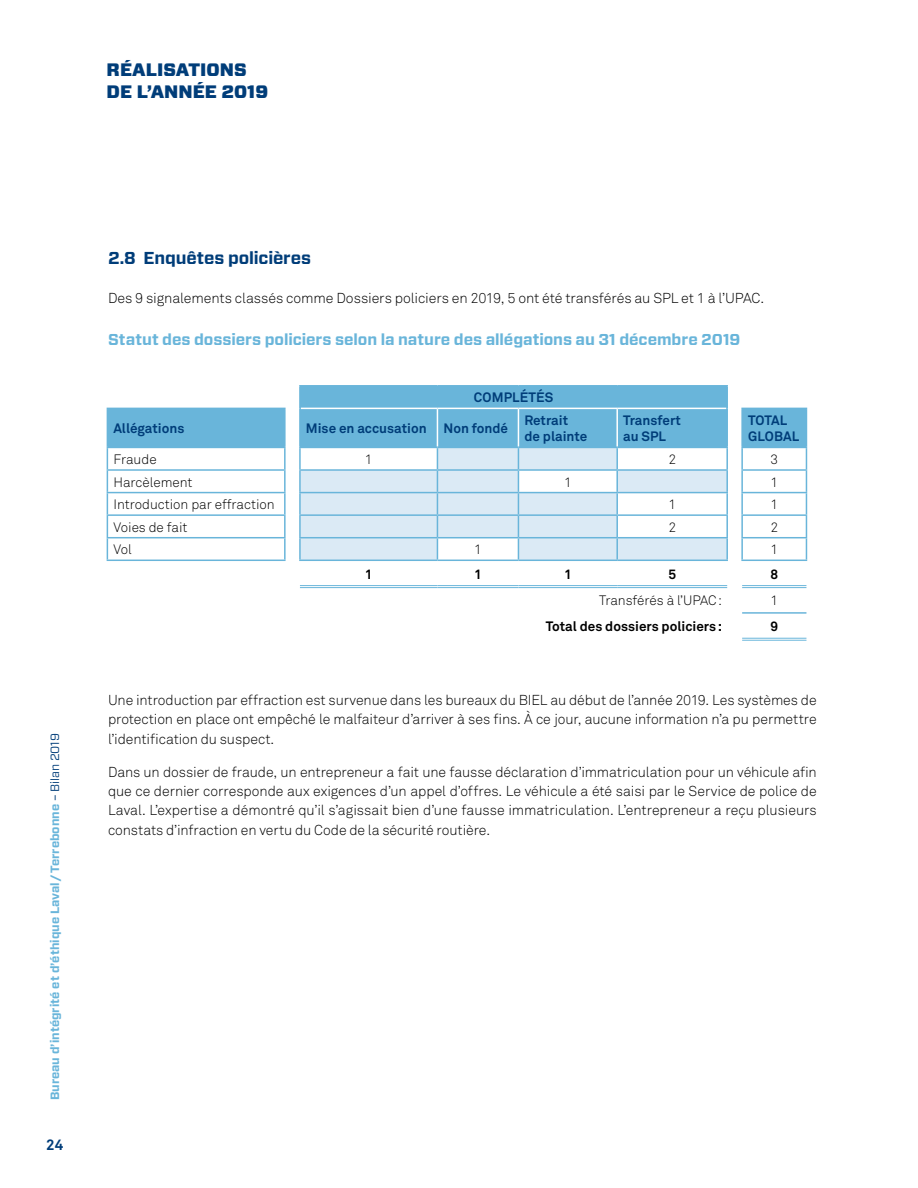
<style>
.page{position:relative;width:918px;height:1188px;background:#fff}
.page>*{position:absolute;margin:0;border:0;box-sizing:border-box;transform-origin:0 0}
.t1{font:900 18px/21.6px "Vitesse Sans";color:#003d79}
.t2{font:700 17.25px "Vitesse Sans";letter-spacing:-.01em;color:#003d79}
.t3{font:700 15.75px "Vitesse Sans";letter-spacing:-.005em;color:#69b5da}
.t4{font:700 15px "Akkurat Std";color:#003d79}
.t5{font:300 14.25px/19.5px "Akkurat Std";letter-spacing:-.01em;color:#000;text-align:justify}
.t6{font:300 13.5px "Akkurat Std";color:#000}
.t7{font:700 13.5px/16.5px "Akkurat Std";color:#003d79}
.t8{font:700 13.5px "Akkurat Std";color:#000}
.t9{font:700 12px "Vitesse Sans";color:#69b5da}
.s1{font-weight:400;color:#003d79}
</style>
<div class="page">
<hr style="left:107px;top:560px;width:179px;height:1px;background:#69b5da">
<hr style="left:299px;top:560px;width:138px;height:1px;background:#69b5da">
<hr style="left:437px;top:560px;width:81px;height:1px;background:#69b5da">
<hr style="left:518px;top:560px;width:99px;height:1px;background:#69b5da">
<hr style="left:617px;top:560px;width:111px;height:1px;background:#69b5da">
<hr style="left:741px;top:560px;width:66px;height:1px;background:#69b5da">
<hr style="left:742px;top:612px;width:64px;height:2px;background:#69b5da">
<hr style="left:300px;top:585px;width:137px;height:1px;background:#69b5da">
<hr style="left:300px;top:587px;width:137px;height:1px;background:#69b5da">
<hr style="left:437px;top:585px;width:81px;height:1px;background:#69b5da">
<hr style="left:437px;top:587px;width:81px;height:1px;background:#69b5da">
<hr style="left:518px;top:585px;width:99px;height:1px;background:#69b5da">
<hr style="left:518px;top:587px;width:99px;height:1px;background:#69b5da">
<hr style="left:617px;top:585px;width:110px;height:1px;background:#69b5da">
<hr style="left:617px;top:587px;width:110px;height:1px;background:#69b5da">
<hr style="left:742px;top:585px;width:64px;height:1px;background:#69b5da">
<hr style="left:742px;top:587px;width:64px;height:1px;background:#69b5da">
<hr style="left:742px;top:638px;width:64px;height:1px;background:#69b5da">
<hr style="left:742px;top:640px;width:64px;height:1px;background:#69b5da">
<hr style="left:299px;top:385px;width:138px;height:2px;background:#69b5da">
<hr style="left:437px;top:385px;width:81px;height:2px;background:#69b5da">
<hr style="left:518px;top:385px;width:99px;height:2px;background:#69b5da">
<hr style="left:617px;top:385px;width:111px;height:2px;background:#69b5da">
<svg style="left:107px;top:386px;width:700px;height:174px"></svg>
<hr style="left:437px;top:537px;width:81px;height:1px;background:#69b5da">
<p class="t1" style="left:107px;top:59px;width:163px">RÉALISATIONS<br>DE L’ANNÉE 2019</p>
<p class="t9" style="left:47px;top:1100px;width:369px;rotate:-90deg">Bureau d’intégrité et d’éthique Laval / Terrebonne <span class="s1">– Bilan 2019</span></p>
<p class="t4" style="left:46px;top:1135px;width:19px">24</p>
<p class="t2" style="left:108px;top:246px;width:205px">2.8 Enquêtes policières</p>
<p class="t5" style="left:108px;top:289px;width:658px">Des 9 signalements classés comme Dossiers policiers en 2019, 5 ont été transférés au SPL et 1 à l’UPAC.</p>
<p class="t3" style="left:108px;top:329px;width:634px">Statut des dossiers policiers selon la nature des allégations au 31 décembre 2019</p>
<p class="t7" style="left:474px;top:389px;width:81px">COMPLÉTÉS</p>
<p class="t7" style="left:113px;top:420px;width:73px">Allégations</p>
<p class="t7" style="left:306px;top:420px;width:204px">Mise en accusation Non fondé</p>
<p class="t7" style="left:524px;top:412px;width:64px">Retrait<br>de plainte</p>
<p class="t7" style="left:623px;top:412px;width:59px">Transfert au SPL</p>
<p class="t7" style="left:748px;top:412px;width:53px">TOTAL<br>GLOBAL</p>
<p class="t6" style="left:113px;top:451px;width:45px">Fraude</p>
<p class="t6" style="left:365px;top:451px;width:9px">1</p>
<p class="t6" style="left:668px;top:451px;width:9px">2</p>
<p class="t6" style="left:770px;top:451px;width:9px">3</p>
<p class="t6" style="left:113px;top:474px;width:81px">Harcèlement</p>
<p class="t6" style="left:564px;top:474px;width:9px">1</p>
<p class="t6" style="left:770px;top:474px;width:9px">1</p>
<p class="t6" style="left:113px;top:496px;width:163px">Introduction par effraction</p>
<p class="t6" style="left:668px;top:496px;width:9px">1</p>
<p class="t6" style="left:770px;top:496px;width:9px">1</p>
<p class="t6" style="left:113px;top:519px;width:76px">Voies de fait</p>
<p class="t6" style="left:668px;top:519px;width:9px">2</p>
<p class="t6" style="left:770px;top:519px;width:9px">2</p>
<p class="t6" style="left:113px;top:542px;width:20px">Vol</p>
<p class="t6" style="left:474px;top:542px;width:9px">1</p>
<p class="t6" style="left:770px;top:542px;width:9px">1</p>
<p class="t8" style="left:365px;top:566px;width:9px">1</p>
<p class="t8" style="left:474px;top:566px;width:9px">1</p>
<p class="t8" style="left:564px;top:566px;width:9px">1</p>
<p class="t8" style="left:668px;top:566px;width:9px">5</p>
<p class="t8" style="left:771px;top:566px;width:9px">8</p>
<p class="t6" style="left:599px;top:592px;width:124px">Transférés à l’UPAC:</p>
<p class="t6" style="left:771px;top:592px;width:9px">1</p>
<p class="t8" style="left:546px;top:618px;width:178px">Total des dossiers policiers:</p>
<p class="t8" style="left:771px;top:618px;width:9px">9</p>
<p class="t5" style="left:108px;top:690px;width:710px">Une introduction par effraction est survenue dans les bureaux du BIEL au début de l’année 2019. Les systèmes de protection en place ont empêché le malfaiteur d’arriver à ses fins. À ce jour, aucune information n’a pu permettre l’identification du suspect.</p>
<p class="t5" style="left:108px;top:762px;width:710px">Dans un dossier de fraude, un entrepreneur a fait une fausse déclaration d’immatriculation pour un véhicule afin que ce dernier corresponde aux exigences d’un appel d’offres. Le véhicule a été saisi par le Service de police de Laval. L’expertise a démontré qu’il s’agissait bien d’une fausse immatriculation. L’entrepreneur a reçu plusieurs constats d’infraction en vertu du Code de la sécurité routière.</p>
</div>
